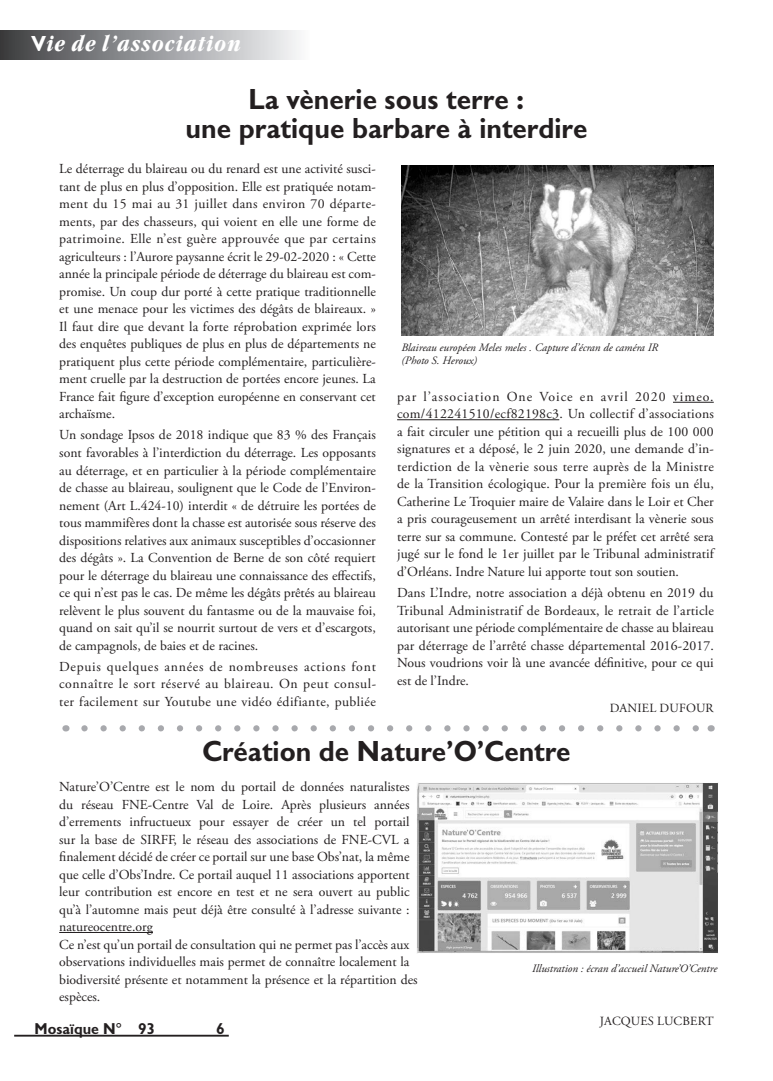
<style>
.page{position:relative;width:773px;height:1081px;background:#fff}
.page>*{position:absolute;margin:0;border:0;box-sizing:border-box;transform-origin:0 0}
.t1{font:700 30px/28.8px "Chantilly";color:#231f20;text-align:center}
.t2{font:italic 700 22.5px "Garamond Condensed";letter-spacing:.05em;color:#fff}
.t3{font:700 16.25px "Chantilly";color:#231f20}
.t4{font:13.75px/17.5px "Adobe Garamond Pro";color:#231f20;text-align:justify}
.t5{font:12.5px "Adobe Garamond Pro";letter-spacing:.015em;color:#231f20}
.t6{font:italic 11.25px/12.5px "Adobe Garamond Pro";color:#231f20}
.s1{font-family:"Chantilly";font-style:normal}
</style>
<div class="page">
<hr style="left:14px;top:1034px;width:215px;height:2px;background:#231f20">
<div style="left:0;top:30px;width:310px;height:29px;background:linear-gradient(to right,#3d3e41,#f9fafc)"></div>
<hr style="left:673px;top:402px;width:40px;height:1px;background:#231f20">
<hr style="left:397px;top:419px;width:162px;height:1px;background:#231f20">
<hr style="left:59px;top:932px;width:94px;height:1px;background:#231f20">
<svg style="left:84px;top:725px;width:615px;height:6px"></svg>
<img style="left:401px;top:165px;width:312px;height:171px">
<img style="left:417px;top:783px;width:301px;height:170px">
<h2 class="t2" style="left:31px;top:31px;width:212px"><span class="s1">V</span>ie de l’association</h2>
<h1 class="t1" style="left:185px;top:85px;width:403px">La vènerie sous terre :<br>une pratique barbare à interdire</h1>
<p class="t4" style="left:59px;top:161px;width:318px">Le déterrage du blaireau ou du renard est une activité susci&shy;tant de plus en plus d’opposition. Elle est pratiquée notam&shy;ment du 15 mai au 31 juillet dans environ 70 départe&shy;ments, par des chasseurs, qui voient en elle une forme de patrimoine. Elle n’est guère approuvée que par certains agriculteurs : l’Aurore paysanne écrit le 29-02-2020 : « Cette année la principale période de déterrage du blaireau est com&shy;promise. Un coup dur porté à cette pratique traditionnelle et une menace pour les victimes des dégâts de blaireaux. » Il faut dire que devant la forte réprobation exprimée lors des enquêtes publiques de plus en plus de départements ne pratiquent plus cette période complémentaire, particulière&shy;ment cruelle par la destruction de portées encore jeunes. La France fait figure d’exception européenne en conservant cet archaïsme.</p>
<p class="t4" style="left:59px;top:427px;width:318px">Un sondage Ipsos de 2018 indique que 83 % des Français sont favorables à l’interdiction du déterrage. Les opposants au déterrage, et en particulier à la période complémentaire de chasse au blaireau, soulignent que le Code de l’Environ&shy;nement (Art L.424-10) interdit « de détruire les portées de tous mammifères dont la chasse est autorisée sous réserve des dispositions relatives aux animaux susceptibles d’occasionner des dégâts ». La Convention de Berne de son côté requiert pour le déterrage du blaireau une connaissance des effectifs, ce qui n’est pas le cas. De même les dégâts prêtés au blaireau relèvent le plus souvent du fantasme ou de la mauvaise foi, quand on sait qu’il se nourrit surtout de vers et d’escargots, de campagnols, de baies et de racines.</p>
<p class="t4" style="left:59px;top:658px;width:318px">Depuis quelques années de nombreuses actions font connaître le sort réservé au blaireau. On peut consul&shy;ter facilement sur Youtube une vidéo édifiante, publiée</p>
<p class="t6" style="left:401px;top:342px;width:258px">Blaireau européen Meles meles . Capture d’écran de caméra IR (Photo S. Heroux)</p>
<p class="t4" style="left:397px;top:388px;width:318px">par l’association One Voice en avril 2020 vimeo. com/412241510/ecf82198c3. Un collectif d’associations a fait circuler une pétition qui a recueilli plus de 100 000 signatures et a déposé, le 2 juin 2020, une demande d’in&shy;terdiction de la vènerie sous terre auprès de la Ministre de la Transition écologique. Pour la première fois un élu, Catherine Le Troquier maire de Valaire dans le Loir et Cher a pris courageusement un arrêté interdisant la vènerie sous terre sur sa commune. Contesté par le préfet cet arrêté sera jugé sur le fond le 1er juillet par le Tribunal administratif d’Orléans. Indre Nature lui apporte tout son soutien.</p>
<p class="t4" style="left:397px;top:584px;width:318px">Dans L’Indre, notre association a déjà obtenu en 2019 du Tribunal Administratif de Bordeaux, le retrait de l’article autorisant une période complémentaire de chasse au blaireau par déterrage de l’arrêté chasse départemental 2016-2017.<br>Nous voudrions voir là une avancée définitive, pour ce qui est de l’Indre.</p>
<p class="t5" style="left:609px;top:700px;width:105px">DANIEL DUFOUR</p>
<h1 class="t1" style="left:202px;top:737px;width:369px">Création de Nature’O’Centre</h1>
<p class="t4" style="left:59px;top:778px;width:360px;text-align:left">Nature’O’Centre est le nom du portail de données naturalistes du réseau FNE-Centre Val de Loire. Après plusieurs années d’errements infructueux pour essayer de créer un tel portail sur la base de SIRFF, le réseau des associations de FNE-CVL a finalement décidé de créer ce portail sur une base Obs’nat, la même que celle d’Obs’Indre. Ce portail auquel 11 associations apportent leur contribution est encore en test et ne sera ouvert au public qu’à l’automne mais peut déjà être consulté à l’adresse suivante : natureocentre.org<br>Ce n’est qu’un portail de consultation qui ne permet pas l’accès aux observations individuelles mais permet de connaître localement la biodiversité présente et notamment la présence et la répartition des espèces.</p>
<p class="t5" style="left:599px;top:1013px;width:115px">JACQUES LUCBERT</p>
<p class="t6" style="left:532px;top:962px;width:186px">Illustration : écran d’accueil Nature’O’Centre</p>
<p class="t3" style="left:34px;top:1019px;width:122px">Mosaïque N° 93</p>
<p class="t3" style="left:216px;top:1019px;width:10px">6</p>
</div>
